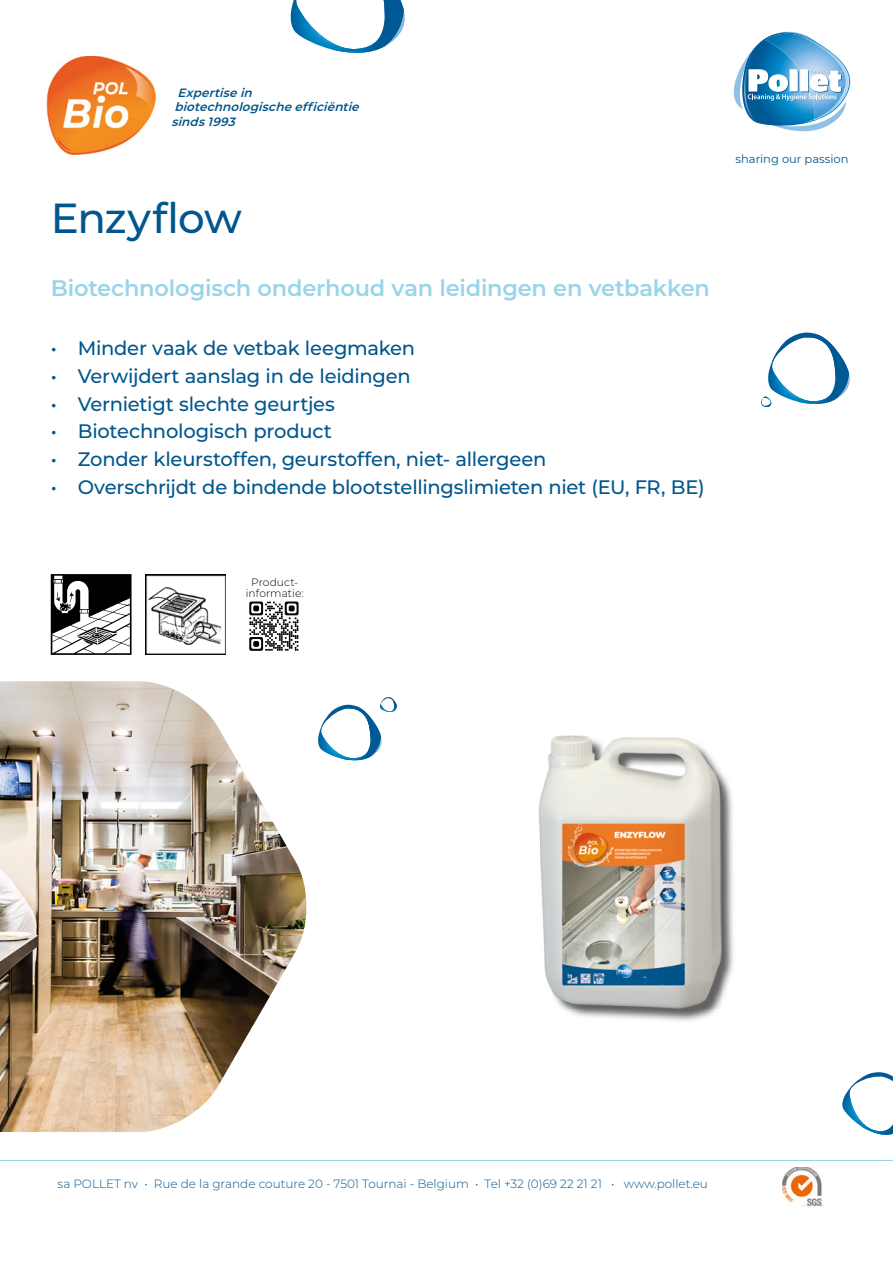
<style>
.page{position:relative;width:893px;height:1263px;background:#fff}
.page>*{position:absolute;margin:0;border:0;box-sizing:border-box;transform-origin:0 0}
.t1{font:500 42px "Montserrat";letter-spacing:-.02em;color:#00568d}
.t2{font:600 22.5px "Montserrat";letter-spacing:-.01em;color:#99d5e9}
.t3{font:500 19.5px "Montserrat";letter-spacing:-.01em;color:#00568d}
.t4{font:300 12px "Montserrat";color:#00568d}
.t5{font:italic 600 12px/14.4px "Montserrat";color:#005489}
.t6{font:11.55px "Montserrat";color:#00568d}
.t7{font:300 10.65px/10.6px "Montserrat";letter-spacing:.005em;color:#000;text-align:center}
</style>
<div class="page">
<svg style="left:842px;top:1072px;width:51px;height:63px"></svg>
<img style="left:783px;top:1167px;width:40px;height:40px">
<svg style="left:761px;top:333px;width:89px;height:74px"></svg>
<svg style="left:290px;top:0;width:115px;height:53px"></svg>
<svg style="left:318px;top:697px;width:79px;height:64px"></svg>
<img style="left:47px;top:56px;width:109px;height:98px">
<hr style="left:0;top:1160px;width:893px;height:1px;background:#99d5e9">
<img style="left:562px;top:772px;width:172px;height:249px">
<img style="left:555px;top:735px;width:34px;height:2px">
<img style="left:539px;top:801px;width:1px;height:38px">
<img style="left:540px;top:737px;width:181px;height:271px">
<img style="left:0;top:681px;width:307px;height:451px">
<img style="left:145px;top:574px;width:81px;height:80px">
<svg style="left:249px;top:601px;width:50px;height:50px"></svg>
<svg style="left:51px;top:574px;width:81px;height:81px"></svg>
<img style="left:846px;top:68px;width:4px;height:34px">
<svg style="left:733px;top:31px;width:113px;height:101px"></svg>
<p class="t5" style="left:171px;top:85px;width:193px;text-indent:6px">Expertisein biotechnologischeefficiëntie sinds1993</p>
<h1 class="t1" style="left:51px;top:189px;width:193px">Enzyflow</h1>
<p class="t2" style="left:51px;top:272px;width:661px">Biotechnologisch onderhoud van leidingen en vetbakken</p>
<p class="t3" style="left:51px;top:335px;width:366px">• Minder vaak de vetbak leegmaken</p>
<p class="t3" style="left:51px;top:363px;width:362px">• Verwijdert aanslag in de leidingen</p>
<p class="t3" style="left:51px;top:390px;width:286px">• Vernietigt slechte geurtjes</p>
<p class="t3" style="left:51px;top:418px;width:283px">• Biotechnologisch product</p>
<p class="t3" style="left:51px;top:446px;width:497px">• Zonder kleurstoffen, geurstoffen, niet- allergeen</p>
<p class="t3" style="left:51px;top:473px;width:655px">• Overschrijdt de bindende blootstellingslimieten niet (EU, FR, BE)</p>
<p class="t6" style="left:735px;top:151px;width:115px">sharing our passion</p>
<p class="t7" style="left:246px;top:577px;width:59px">Product&shy;informatie:</p>
<p class="t4" style="left:58px;top:1175px;width:652px">sa POLLET nv • Rue de la grande couture 20 - 7501 Tournai - Belgium • Tel +32 (0)69 22 21 21 • www.pollet.eu</p>
</div>
